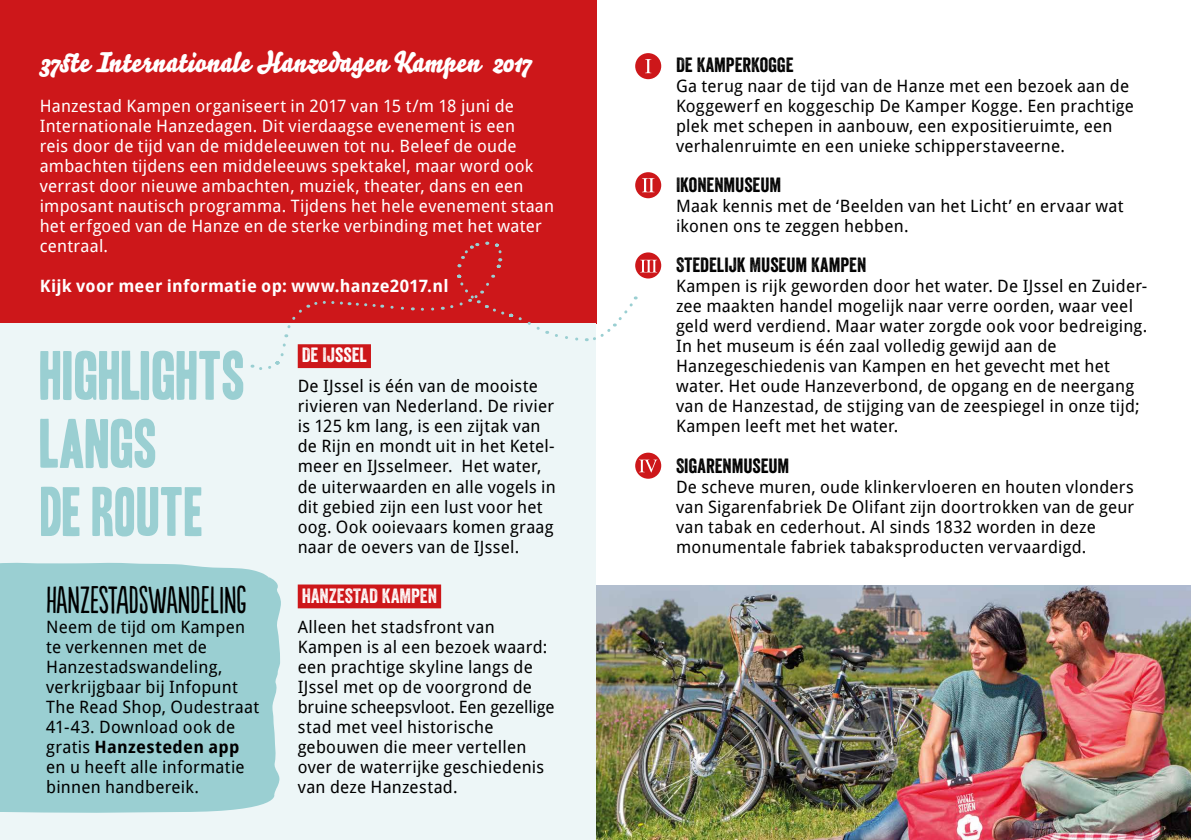
<style>
.page{position:relative;width:1191px;height:840px;background:#fff}
.page>*{position:absolute;margin:0;border:0;box-sizing:border-box;transform-origin:0 0}
.t1{font:60px/68px "Headline One HPLHS";color:#9acfd2}
.t2{font:36px "Populaire";color:#000}
.t3{font:28px "Bello Pro";letter-spacing:.005em;color:#fff}
.t4{font:20px "Veneer";color:#000}
.t5{font:20px "Veneer";color:#fff}
.t6{font:17px/20px "Droid Sans";letter-spacing:.015em;color:#000}
.t7{font:17px/20px "Droid Sans";letter-spacing:.015em;color:#fff}
.t8{font:700 17px "Droid Sans";letter-spacing:.015em;color:#fff}
.s1{font-weight:700}
</style>
<div class="page">
<div style="left:0;top:0;width:596px;height:323px;background:#cd171a"></div>
<div style="left:0;top:323px;width:595px;height:516px;background:#edf6f7"></div>
<div style="left:0;top:562px;width:281px;height:251px;background:#9acfd2"></div>
<img style="left:596px;top:585px;width:595px;height:254px">
<div style="left:298px;top:584px;width:143px;height:24px;background:#cd171a"></div>
<svg style="left:252px;top:301px;width:161px;height:69px"></svg>
<div style="left:635px;top:53px;width:26px;height:26px;background:#cd171a;border-radius:50%"></div>
<svg style="left:645px;top:59px;width:6px;height:14px"></svg>
<div style="left:635px;top:172px;width:26px;height:26px;background:#cd171a;border-radius:50%"></div>
<svg style="left:642px;top:178px;width:12px;height:14px"></svg>
<div style="left:635px;top:252px;width:26px;height:26px;background:#cd171a;border-radius:50%"></div>
<svg style="left:421px;top:240px;width:236px;height:102px"></svg>
<div style="left:635px;top:452px;width:26px;height:26px;background:#cd171a;border-radius:50%"></div>
<svg style="left:639px;top:459px;width:18px;height:13px"></svg>
<h3 class="t3" style="left:40px;top:43px;width:493px">37ste Internationale Hanzedagen Kampen 2017</h3>
<p class="t7" style="left:40px;top:96px;width:516px">Hanzestad Kampen organiseert in 2017 van 15 t/m 18 juni de Internationale Hanzedagen. Dit vierdaagse evenement is een<br>reis door de tijd van de middeleeuwen tot nu. Beleef de oude ambachten tijdens een middeleeuws spektakel, maar word ook verrast door nieuwe ambachten, muziek, theater, dans en een imposant nautisch programma. Tijdens het hele evenement staan het erfgoed van de Hanze en de sterke verbinding met het water centraal.</p>
<p class="t8" style="left:40px;top:276px;width:410px">Kijk voor meer informatie op: www.hanze2017.nl</p>
<h1 class="t1" style="left:40px;top:342px;width:207px">HIGHLIGHTS lANGS<br>DE ROUTE</h1>
<p class="t5" style="left:302px;top:343px;width:67px">DE IJSSEL</p>
<p class="t6" style="left:298px;top:376px;width:259px">De IJssel is één van de mooiste rivieren van Nederland. De rivier is 125 km lang, is een zijtak van de Rijn en mondt uit in het Ketel&shy;meer en IJsselmeer. Het water, de uiterwaarden en alle vogels in dit gebied zijn een lust voor het oog. Ook ooievaars komen graag naar de oevers van de IJssel.</p>
<h2 class="t2" style="left:46px;top:579px;width:202px">HANZESTADSWANDELING</h2>
<p class="t6" style="left:46px;top:616px;width:214px">Neem de tijd om Kampen te verkennen met de<br>Hanzestadswandeling, verkrijgbaar bij Infopunt<br>The Read Shop, Oudestraat<br>41-43. Download ook de gratis <span class="s1">Hanzesteden app </span>en u heeft alle informatie binnen handbereik.</p>
<p class="t5" style="left:302px;top:583px;width:137px">HANZESTAD KAMPEN</p>
<p class="t6" style="left:298px;top:616px;width:258px">Alleen het stadsfront van<br>Kampen is al een bezoek waard: een prachtige skyline langs de<br>IJssel met op de voorgrond de bruine scheepsvloot. Een gezellige stad met veel historische gebouwen die meer vertellen over de waterrijke geschiedenis van deze Hanzestad.</p>
<p class="t4" style="left:676px;top:53px;width:119px">DE KAMPERKOGGE</p>
<p class="t6" style="left:676px;top:76px;width:459px">Ga terug naar de tijd van de Hanze met een bezoek aan de Koggewerf en koggeschip De Kamper Kogge. Een prachtige plek met schepen in aanbouw, een expositieruimte, een verhalenruimte en een unieke schipperstaveerne.</p>
<p class="t4" style="left:676px;top:173px;width:107px">IKONENMUSEUM</p>
<p class="t6" style="left:676px;top:196px;width:449px">Maak kennis met de ‘Beelden van het Licht’ en ervaar wat ikonen ons te zeggen hebben.</p>
<p class="t4" style="left:676px;top:253px;width:192px">STEDELIJK MUSEUM KAMPEN</p>
<p class="t6" style="left:676px;top:276px;width:473px">Kampen is rijk geworden door het water. De IJssel en Zuider&shy;zee maakten handel mogelijk naar verre oorden, waar veel geld werd verdiend. Maar water zorgde ook voor bedreiging.<br>In het museum is één zaal volledig gewijd aan de Hanzegeschiedenis van Kampen en het gevecht met het water. Het oude Hanzeverbond, de opgang en de neergang van de Hanzestad, de stijging van de zeespiegel in onze tijd; Kampen leeft met het water.</p>
<p class="t4" style="left:676px;top:453px;width:115px">SIGARENMUSEUM</p>
<p class="t6" style="left:676px;top:476px;width:460px">De scheve muren, oude klinkervloeren en houten vlonders van Sigarenfabriek De Olifant zijn doortrokken van de geur van tabak en cederhout. Al sinds 1832 worden in deze monumentale fabriek tabaksproducten vervaardigd.</p>
</div>
